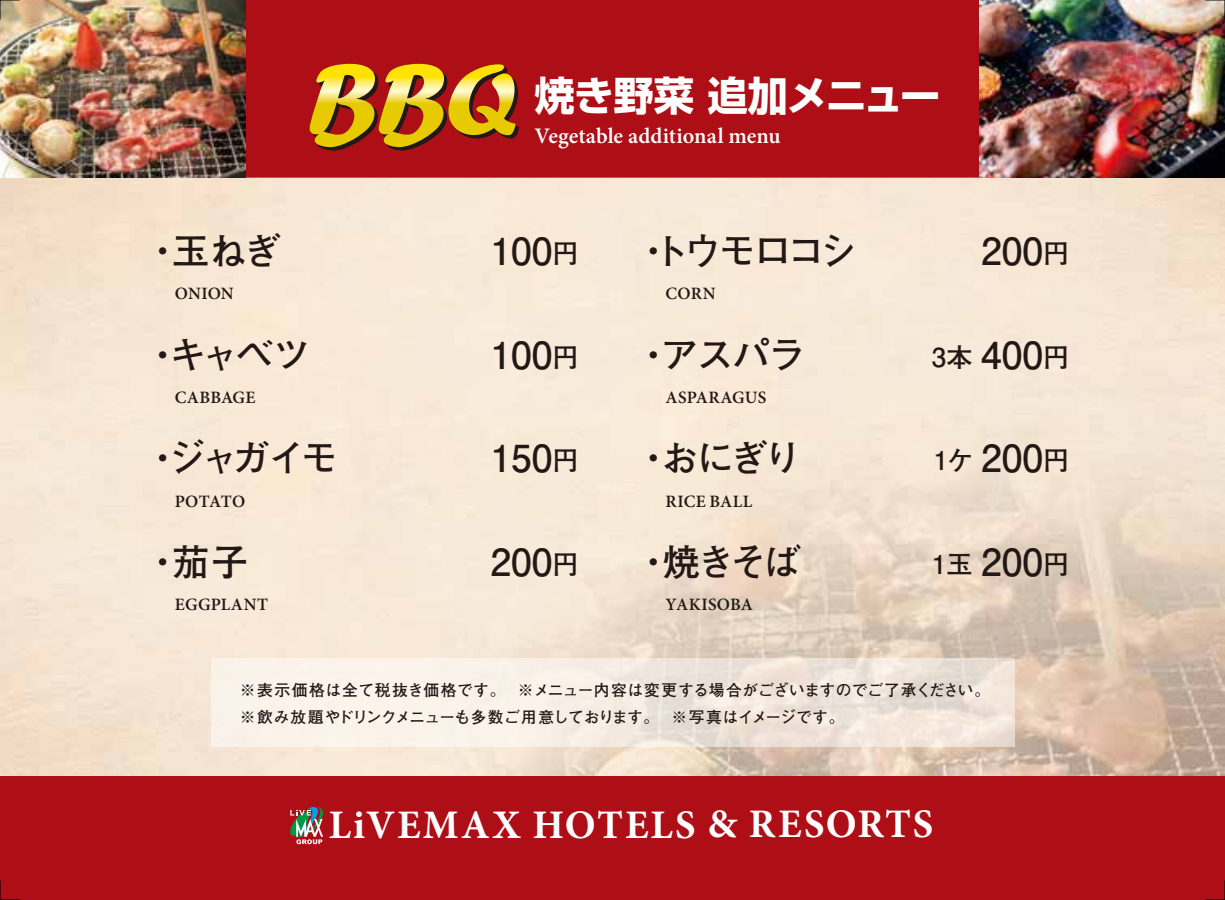
<style>
.page{position:relative;width:1225px;height:900px;background:#fff}
.page>*{position:absolute;margin:0;border:0;box-sizing:border-box;transform-origin:0 0}
.t1{font:105.3px "Forte";color:#221815}
.t2{font:700 40.5px "Minion Pro";letter-spacing:.045em;color:#fff}
.t3{font:700 40.27px "Shin Go Pro";letter-spacing:-.025em;color:#fff}
.t4{font:700 37.12px "Futo Go B101 Pr 5";letter-spacing:-.05em;color:#221815}
.t5{font:700 26.1px "Futo Go B101 Pr 5";color:#221815}
.t6{font:600 22.28px "Minion Pro";color:#fff}
.t7{font:600 17.32px "Minion Pro";letter-spacing:.01em;color:#221815}
.t8{font:700 15.75px/27px "Futo Go B101 Pr 5";letter-spacing:.01em;color:#221815}
.s1{font-size:26.1px}
.s2{font-size:37.12px}
</style>
<div class="page">
<img style="left:0;top:178px;width:1225px;height:701px">
<div style="left:245px;top:0;width:735px;height:178px;background:#ae0e16"></div>
<img style="left:0;top:0;width:245px;height:178px">
<img style="left:980px;top:0;width:245px;height:178px">
<div style="left:0;top:776px;width:1224px;height:123px;background:#ae0e16"></div>
<svg style="left:309px;top:64px;width:206px;height:83px;background:#d27c1f"></svg>
<svg style="left:290px;top:806px;width:34px;height:38px"></svg>
<svg style="left:210px;top:658px;width:804px;height:88px;background:#f3eae1"></svg>
<svg style="left:0;top:880px;width:20px;height:20px"></svg>
<svg style="left:0;top:0;width:20px;height:20px"></svg>
<svg style="left:1205px;top:0;width:20px;height:20px"></svg>
<svg style="left:1205px;top:879px;width:20px;height:21px"></svg>
<h1 class="t1" style="left:307px;top:38px;width:211px">BBQ</h1>
<h3 class="t3" style="left:534px;top:64px;width:407px">焼き野菜 追加メニュー</h3>
<h3 class="t6" style="left:534px;top:120px;width:248px">Vegetable additional menu</h3>
<h3 class="t4" style="left:144px;top:221px;width:138px">・玉ねぎ</h3>
<p class="t7" style="left:175px;top:282px;width:60px">ONION</p>
<h3 class="t4" style="left:490px;top:221px;width:90px">100<span class="s1">円</span></h3>
<h3 class="t4" style="left:635px;top:221px;width:224px">・トウモロコシ</h3>
<p class="t7" style="left:665px;top:282px;width:52px">CORN</p>
<h3 class="t4" style="left:981px;top:221px;width:90px">200<span class="s1">円</span></h3>
<h3 class="t4" style="left:144px;top:325px;width:167px">・キャベツ</h3>
<h3 class="t4" style="left:490px;top:325px;width:90px">100<span class="s1">円</span></h3>
<h3 class="t4" style="left:635px;top:325px;width:172px">・アスパラ</h3>
<h3 class="t5" style="left:932px;top:336px;width:139px">3本 <span class="s2">400</span>円</h3>
<p class="t7" style="left:175px;top:385px;width:82px">CABBAGE</p>
<p class="t7" style="left:665px;top:385px;width:102px">ASPARAGUS</p>
<h3 class="t4" style="left:144px;top:428px;width:195px">・ジャガイモ</h3>
<h3 class="t4" style="left:490px;top:428px;width:90px">150<span class="s1">円</span></h3>
<h3 class="t4" style="left:635px;top:428px;width:168px">・おにぎり</h3>
<h3 class="t5" style="left:933px;top:439px;width:137px">1ケ <span class="s2">200</span>円</h3>
<p class="t7" style="left:175px;top:489px;width:72px">POTATO</p>
<p class="t7" style="left:665px;top:489px;width:88px">RICE BALL</p>
<h3 class="t4" style="left:144px;top:532px;width:105px">・茄子</h3>
<h3 class="t4" style="left:490px;top:532px;width:90px">200<span class="s1">円</span></h3>
<h3 class="t4" style="left:635px;top:532px;width:167px">・焼きそば</h3>
<h3 class="t5" style="left:932px;top:543px;width:139px">1玉 <span class="s2">200</span>円</h3>
<p class="t7" style="left:175px;top:592px;width:95px">EGGPLANT</p>
<p class="t7" style="left:665px;top:592px;width:89px">YAKISOBA</p>
<p class="t8" style="left:240px;top:675px;width:752px">※表示価格は全て税抜き価格です。　※メニュー内容は変更する場合がございますのでご了承ください。※飲み放題やドリンクメニューも多数ご用意しております。　※写真はイメージです。</p>
<h2 class="t2" style="left:329px;top:795px;width:606px">LiVEMAX HOTELS &amp; RESORTS</h2>
</div>
